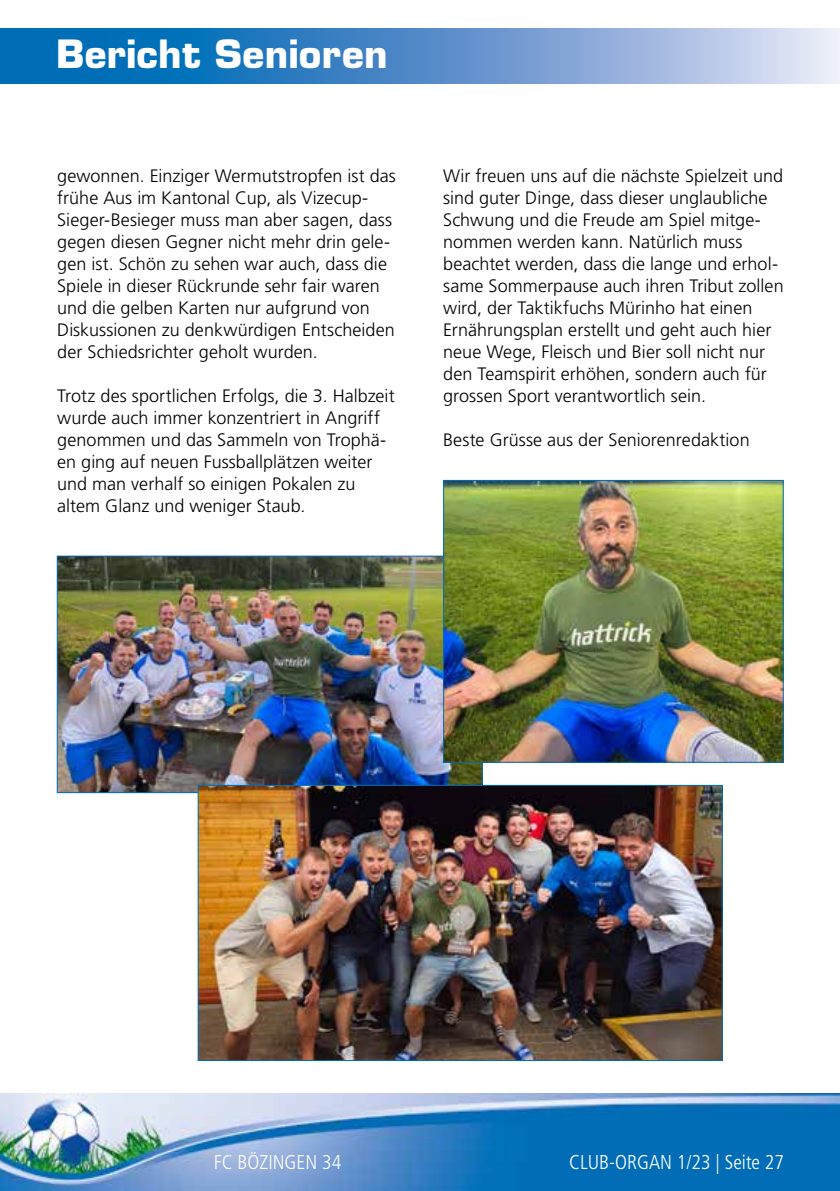
<style>
.page{position:relative;width:840px;height:1191px;background:#fff}
.page>*{position:absolute;margin:0;border:0;box-sizing:border-box;transform-origin:0 0}
.t1{font:700 38px "Eurostile LT Std";letter-spacing:.01em;color:#fff}
.t2{font:300 condensed 20px "Frutiger LT Std";color:#fff}
.t3{font:300 18px/22px "Frutiger LT Std";letter-spacing:.005em;color:#000}
</style>
<div class="page">
<img style="left:0;top:1093px;width:839px;height:98px">
<svg style="left:0;top:28px;width:839px;height:56px;background:#5a96cd"></svg>
<img style="left:59px;top:557px;width:421px;height:234px">
<img style="left:445px;top:482px;width:336px;height:279px">
<div style="left:443px;top:480px;width:340px;height:283px;border:1px solid #006db7"></div>
<img style="left:199px;top:787px;width:521px;height:272px">
<div style="left:197px;top:785px;width:525px;height:276px;border:1px solid #006db7"></div>
<h1 class="t1" style="left:56px;top:31px;width:333px">Bericht Senioren</h1>
<p class="t3" style="left:57px;top:165px;width:340px">gewonnen. Einziger Wermutstropfen ist das frühe Aus im Kantonal Cup, als Vizecup-Sieger-Besieger muss man aber sagen, dass gegen diesen Gegner nicht mehr drin gele&shy;gen ist. Schön zu sehen war auch, dass die Spiele in dieser Rückrunde sehr fair waren und die gelben Karten nur aufgrund von Diskussionen zu denkwürdigen Entscheiden der Schiedsrichter geholt wurden.</p>
<p class="t3" style="left:57px;top:385px;width:339px">Trotz des sportlichen Erfolgs, die 3. Halbzeit wurde auch immer konzentriert in Angriff genommen und das Sammeln von Trophä&shy;en ging auf neuen Fussballplätzen weiter und man verhalf so einigen Pokalen zu altem Glanz und weniger Staub.</p>
<p class="t3" style="left:443px;top:165px;width:342px">Wir freuen uns auf die nächste Spielzeit und sind guter Dinge, dass dieser unglaubliche Schwung und die Freude am Spiel mitge&shy;nommen werden kann. Natürlich muss beachtet werden, dass die lange und erhol&shy;same Sommerpause auch ihren Tribut zollen wird, der Taktikfuchs Mürinho hat einen Ernährungsplan erstellt und geht auch hier neue Wege, Fleisch und Bier soll nicht nur den Teamspirit erhöhen, sondern auch für grossen Sport verantwortlich sein.</p>
<p class="t3" style="left:443px;top:429px;width:308px">Beste Grüsse aus der Seniorenredaktion</p>
<p class="t2" style="left:214px;top:1150px;width:129px">FC BÖZINGEN 34</p>
<p class="t2" style="left:569px;top:1150px;width:216px">CLUB-ORGAN 1/23 | Seite 27</p>
</div>
